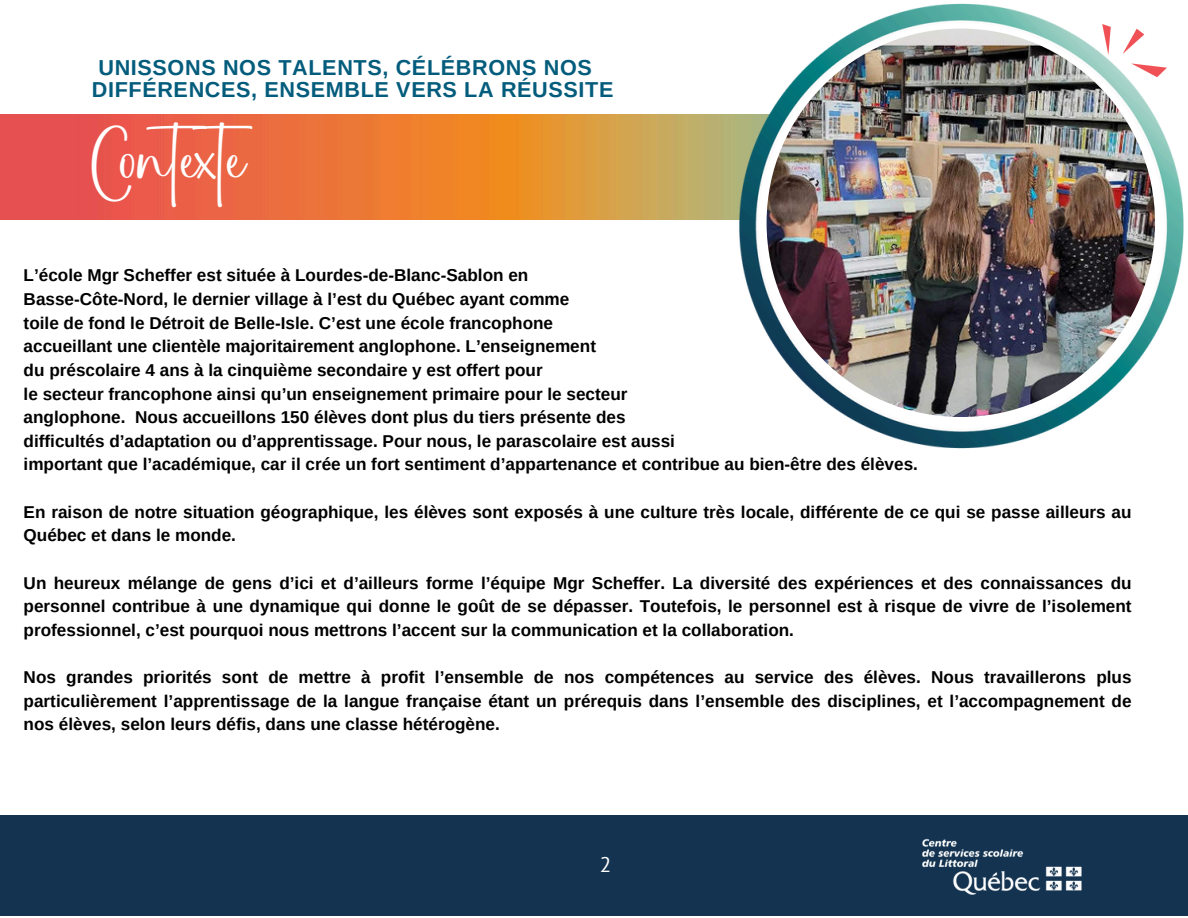
<style>
.page{position:relative;width:1188px;height:918px;background:#fff}
.page>*{position:absolute;margin:0;border:0;box-sizing:border-box;transform-origin:0 0}
.t1{font:31.5px "California";letter-spacing:.03em;color:#fff}
.t2{font:700 21.6px/22.5px "Arimo";letter-spacing:.03em;color:#035c7c}
.t3{font:21px "PT Sans";color:#fff}
.t4{font:700 17.1px/23.7px "Arimo";color:#000;text-align:justify}
</style>
<div class="page">
<img style="left:0;top:115px;width:727px;height:104px">
<div style="left:0;top:815px;width:1188px;height:101px;background:#133350"></div>
<img style="left:922px;top:838px;width:160px;height:57px">
<img style="left:727px;top:3px;width:457px;height:446px">
<img style="left:767px;top:29px;width:388px;height:388px;border-radius:50%">
<p class="t2" style="left:92px;top:56px;width:523px;text-indent:7px">UNISSONS NOS TALENTS, CÉLÉBRONS NOS<br>DIFFÉRENCES, ENSEMBLE VERS LA RÉUSSITE</p>
<p class="t1" style="left:92px;top:148px;width:188px">CONTEXTE</p>
<p class="t4" style="left:24px;top:264px;width:506px">L’école Mgr Scheffer est située à Lourdes-de-Blanc-Sablon en</p>
<h2 class="t4" style="left:24px;top:287px;width:547px">Basse-Côte-Nord, le dernier village à l’est du Québec ayant comme</h2>
<p class="t4" style="left:24px;top:311px;width:531px">toile de fond le Détroit de Belle-Isle. C’est une école francophone</p>
<h1 class="t4" style="left:24px;top:334px;width:574px">accueillant une clientèle majoritairement anglophone. L’enseignement</h1>
<p class="t4" style="left:24px;top:358px;width:521px">du préscolaire 4 ans à la cinquième secondaire y est offert pour</p>
<p class="t4" style="left:24px;top:382px;width:605px">le secteur francophone ainsi qu’un enseignement primaire pour le secteur</p>
<p class="t4" style="left:24px;top:405px;width:603px">anglophone. Nous accueillons 150 élèves dont plus du tiers présente des</p>
<p class="t4" style="left:24px;top:429px;width:653px">difficultés d’adaptation ou d’apprentissage. Pour nous, le parascolaire est aussi</p>
<p class="t4" style="left:24px;top:453px;width:896px">important que l’académique, car il crée un fort sentiment d’appartenance et contribue au bien-être des élèves.</p>
<p class="t4" style="left:24px;top:500px;width:1109px">En raison de notre situation géographique, les élèves sont exposés à une culture très locale, différente de ce qui se passe ailleurs au<br>Québec et dans le monde.</p>
<p class="t4" style="left:24px;top:571px;width:1109px">Un heureux mélange de gens d’ici et d’ailleurs forme l’équipe Mgr Scheffer. La diversité des expériences et des connaissances du personnel contribue à une dynamique qui donne le goût de se dépasser. Toutefois, le personnel est à risque de vivre de l’isolement professionnel, c’est pourquoi nous mettrons l’accent sur la communication et la collaboration.</p>
<p class="t4" style="left:24px;top:665px;width:1109px">Nos grandes priorités sont de mettre à profit l’ensemble de nos compétences au service des élèves. Nous travaillerons plus particulièrement l’apprentissage de la langue française étant un prérequis dans l’ensemble des disciplines, et l’accompagnement de nos élèves, selon leurs défis, dans une classe hétérogène.</p>
<p class="t3" style="left:600px;top:851px;width:13px">2</p>
</div>
